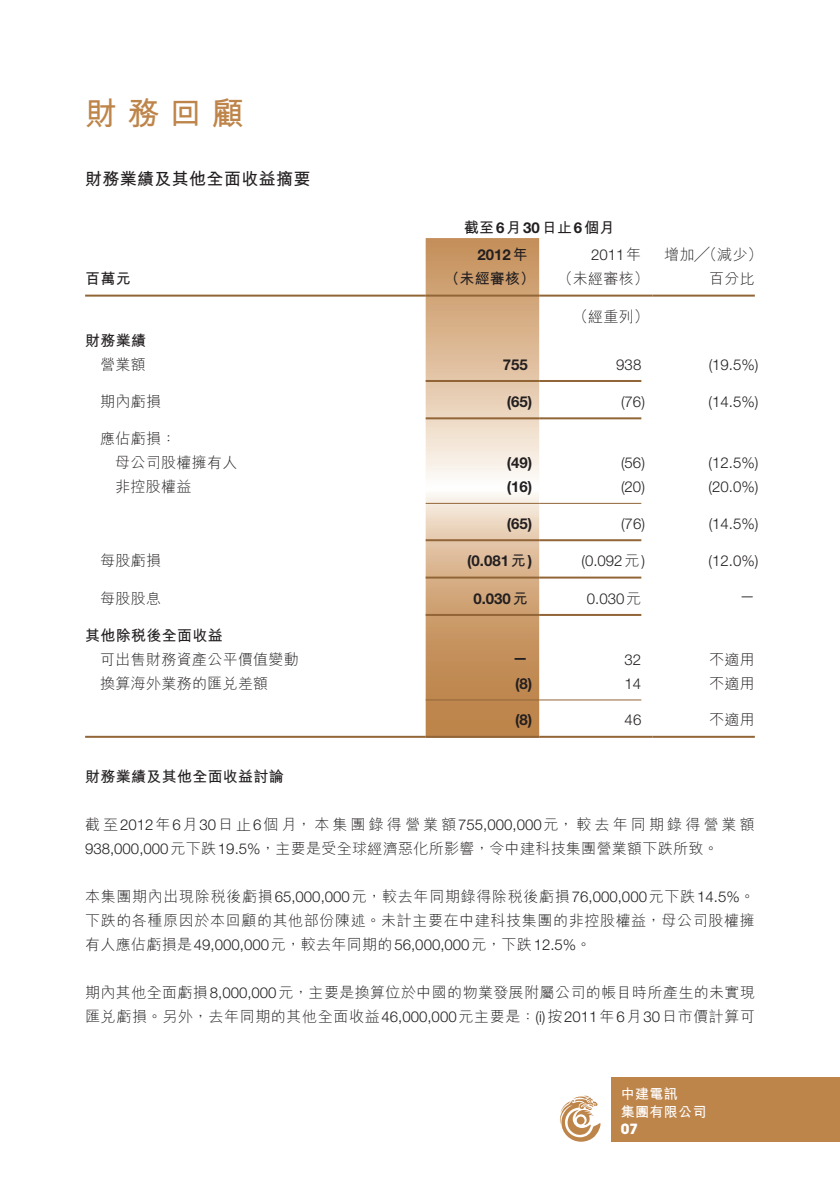
<style>
.page{position:relative;width:840px;height:1191px;background:#fff}
.page>*{position:absolute;margin:0;border:0;box-sizing:border-box;transform-origin:0 0}
.t1{font:700 32px "M Hei HK";color:#be854b}
.t2{font:700 17px "M Hei HK";letter-spacing:.02em;color:#231f20}
.t3{font:300 15px/24px "M Hei HK";letter-spacing:.025em;color:#231f20}
.t4{font:300 15px "Helvetica Neue LT Std";color:#231f20}
.t5{font:700 15px "M Hei HK";letter-spacing:.02em;color:#231f20}
.t6{font:700 15px "Helvetica Neue LT Std";color:#231f20}
.t7{font:700 14px/18px "M Hei HK";letter-spacing:.02em;color:#fff}
.t8{font:700 14px "ITC Avant Garde Std";color:#fff}
.s1{font-family:"Helvetica Neue LT Std"}
.s2{font-family:"M Hei HK"}
</style>
<div class="page">
<div style="left:611px;top:1077px;width:228px;height:64px;background:#be854b"></div>
<svg style="left:559px;top:1095px;width:41px;height:46px"></svg>
<svg style="left:425px;top:238px;width:114px;height:498px;background:#d9b591"></svg>
<hr style="left:85px;top:295px;width:340px;height:2px;background:#926537">
<hr style="left:425px;top:295px;width:114px;height:2px;background:#926537">
<hr style="left:539px;top:295px;width:113px;height:2px;background:#926537">
<hr style="left:652px;top:295px;width:102px;height:2px;background:#926537">
<hr style="left:425px;top:380px;width:114px;height:2px;background:#926537">
<hr style="left:539px;top:380px;width:102px;height:2px;background:#926537">
<hr style="left:425px;top:417px;width:114px;height:2px;background:#926537">
<hr style="left:539px;top:417px;width:102px;height:2px;background:#926537">
<hr style="left:425px;top:503px;width:114px;height:1px;background:#926537">
<hr style="left:539px;top:503px;width:102px;height:1px;background:#926537">
<hr style="left:425px;top:539px;width:114px;height:2px;background:#926537">
<hr style="left:539px;top:539px;width:102px;height:2px;background:#926537">
<hr style="left:425px;top:576px;width:114px;height:2px;background:#926537">
<hr style="left:539px;top:576px;width:102px;height:2px;background:#926537">
<hr style="left:425px;top:614px;width:114px;height:2px;background:#926537">
<hr style="left:539px;top:614px;width:102px;height:2px;background:#926537">
<hr style="left:425px;top:699px;width:114px;height:1px;background:#926537">
<hr style="left:539px;top:699px;width:102px;height:1px;background:#926537">
<hr style="left:85px;top:736px;width:340px;height:2px;background:#926537">
<hr style="left:425px;top:736px;width:114px;height:2px;background:#926537">
<hr style="left:539px;top:736px;width:113px;height:2px;background:#926537">
<hr style="left:652px;top:736px;width:102px;height:2px;background:#926537">
<h1 class="t1" style="left:85px;top:90px;width:160px">財務回顧</h1>
<p class="t2" style="left:85px;top:167px;width:227px">財務業績及其他全面收益摘要</p>
<p class="t5" style="left:85px;top:268px;width:47px">百萬元</p>
<p class="t5" style="left:463px;top:217px;width:152px">截至<span class="s1">6</span>月<span class="s1">30</span>日止<span class="s1">6</span>個月</p>
<p class="t6" style="left:477px;top:245px;width:52px">2012<span class="s2">年</span></p>
<p class="t5" style="left:444px;top:268px;width:92px">（未經審核）</p>
<p class="t4" style="left:590px;top:246px;width:52px">2011<span class="s2">年</span></p>
<p class="t3" style="left:557px;top:266px;width:92px">（未經審核）</p>
<p class="t3" style="left:573px;top:304px;width:77px">（經重列）</p>
<p class="t3" style="left:708px;top:242px;width:55px;text-indent:-45px">增加╱（減少）百分比</p>
<p class="t5" style="left:85px;top:329px;width:62px">財務業績</p>
<p class="t3" style="left:100px;top:352px;width:47px">營業額</p>
<p class="t6" style="left:502px;top:355px;width:27px">755</p>
<p class="t4" style="left:616px;top:355px;width:27px">938</p>
<p class="t4" style="left:708px;top:355px;width:51px">(19.5%)</p>
<p class="t3" style="left:100px;top:389px;width:62px">期內虧損</p>
<p class="t6" style="left:506px;top:392px;width:27px">(65)</p>
<p class="t4" style="left:620px;top:392px;width:25px">(76)</p>
<p class="t4" style="left:708px;top:392px;width:51px">(14.5%)</p>
<p class="t3" style="left:115px;top:426px;width:124px;text-indent:-15px">應佔虧損：<br>母公司股權擁有人</p>
<p class="t6" style="left:506px;top:453px;width:27px">(49)</p>
<p class="t4" style="left:620px;top:454px;width:25px">(56)</p>
<p class="t4" style="left:708px;top:454px;width:51px">(12.5%)</p>
<p class="t3" style="left:115px;top:474px;width:78px">非控股權益</p>
<p class="t6" style="left:506px;top:477px;width:27px">(16)</p>
<p class="t4" style="left:620px;top:478px;width:25px">(20)</p>
<p class="t4" style="left:708px;top:478px;width:51px">(20.0%)</p>
<p class="t6" style="left:506px;top:514px;width:27px">(65)</p>
<p class="t4" style="left:620px;top:514px;width:25px">(76)</p>
<p class="t4" style="left:708px;top:514px;width:51px">(14.5%)</p>
<p class="t3" style="left:100px;top:548px;width:62px">每股虧損</p>
<p class="t6" style="left:467px;top:551px;width:67px">(0.081<span class="s2">元</span>)</p>
<p class="t4" style="left:581px;top:551px;width:65px">(0.092<span class="s2">元</span>)</p>
<p class="t4" style="left:708px;top:551px;width:51px">(12.0%)</p>
<p class="t3" style="left:100px;top:586px;width:62px">每股股息</p>
<p class="t6" style="left:473px;top:589px;width:56px">0.030<span class="s2">元</span></p>
<p class="t4" style="left:586px;top:589px;width:56px">0.030<span class="s2">元</span></p>
<p class="t4" style="left:739px;top:587px;width:16px">—</p>
<p class="t5" style="left:85px;top:624px;width:139px">其他除稅後全面收益</p>
<p class="t3" style="left:100px;top:647px;width:200px">可出售財務資產公平價值變動</p>
<p class="t6" style="left:512px;top:648px;width:16px">—</p>
<p class="t4" style="left:624px;top:650px;width:18px">32</p>
<p class="t3" style="left:708px;top:647px;width:47px">不適用</p>
<p class="t3" style="left:100px;top:671px;width:169px">換算海外業務的匯兌差額</p>
<p class="t6" style="left:514px;top:674px;width:19px">(8)</p>
<p class="t4" style="left:624px;top:674px;width:18px">14</p>
<p class="t3" style="left:708px;top:671px;width:47px">不適用</p>
<p class="t6" style="left:514px;top:711px;width:19px">(8)</p>
<p class="t4" style="left:624px;top:711px;width:18px">46</p>
<p class="t3" style="left:708px;top:707px;width:47px">不適用</p>
<p class="t5" style="left:85px;top:765px;width:200px">財務業績及其他全面收益討論</p>
<p class="t3" style="left:85px;top:812px;width:670px">截至<span class="s1">2012</span>年<span class="s1">6</span>月<span class="s1">30</span>日止<span class="s1">6</span>個月，本集團錄得營業額<span class="s1">755,000,000</span>元，較去年同期錄得營業額<br><span class="s1">938,000,000</span>元下跌<span class="s1">19.5%</span>，主要是受全球經濟惡化所影響，令中建科技集團營業額下跌所致。</p>
<p class="t3" style="left:85px;top:884px;width:671px">本集團期內出現除稅後虧損<span class="s1">65,000,000</span>元，較去年同期錄得除稅後虧損<span class="s1">76,000,000</span>元下跌<span class="s1">14.5%</span>。下跌的各種原因於本回顧的其他部份陳述。未計主要在中建科技集團的非控股權益，母公司股權擁</p>
<p class="t4" style="left:85px;top:935px;width:507px"><span class="s2">有人應佔虧損是</span>49,000,000<span class="s2">元，較去年同期的</span>56,000,000<span class="s2">元，下跌</span>12.5%<span class="s2">。</span></p>
<p class="t3" style="left:85px;top:980px;width:671px">期內其他全面虧損<span class="s1">8,000,000</span>元，主要是換算位於中國的物業發展附屬公司的帳目時所產生的未實現匯兌虧損。另外，去年同期的其他全面收益<span class="s1">46,000,000</span>元主要是：<span class="s1">(i)</span>按<span class="s1">2011</span>年<span class="s1">6</span>月<span class="s1">30</span>日市價計算可</p>
<p class="t7" style="left:620px;top:1083px;width:87px">中建電訊<br>集團有限公司</p>
<p class="t8" style="left:620px;top:1119px;width:19px">07</p>
</div>
